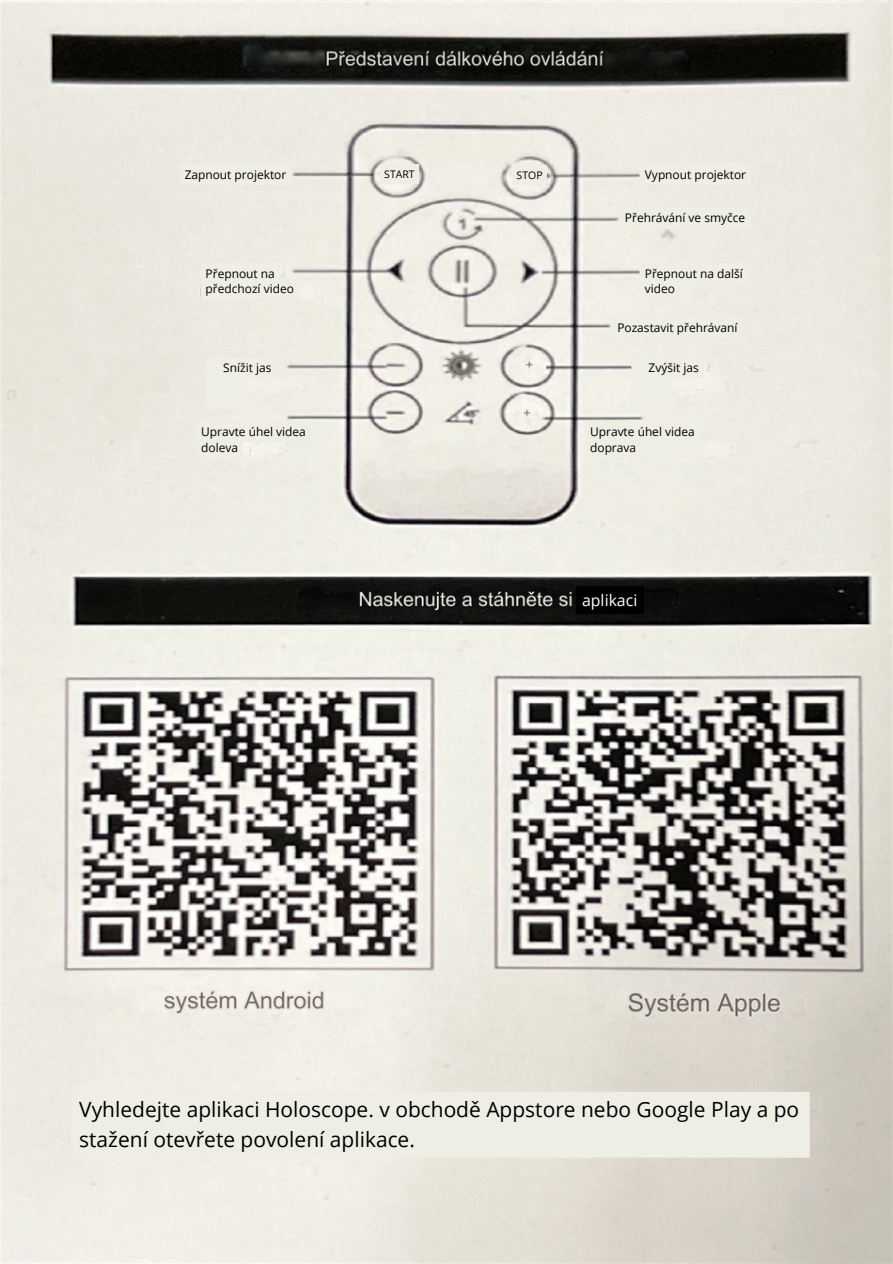
<style>
.page{position:relative;width:893px;height:1264px;background:#fff}
.page>*{position:absolute;margin:0;border:0;box-sizing:border-box;transform-origin:0 0}
.t1{font:21px/29.2px "Open Sans";color:#000}
.t2{font:15.9px "Open Sans";color:#fff}
.t3{font:12px/15.9px "Open Sans";color:#000}
.t4{font:10.5px "Open Sans";color:#000}
</style>
<div class="page">
<img style="left:0;top:0;width:892px;height:1263px">
<div style="left:612px;top:317px;width:130px;height:21px;background:#eeeee4"></div>
<div style="left:640px;top:262px;width:107px;height:38px;background:#eeeee4"></div>
<div style="left:620px;top:207px;width:130px;height:21px;background:#eeeee4"></div>
<div style="left:640px;top:163px;width:111px;height:22px;background:#eeeee4"></div>
<div style="left:180px;top:163px;width:111px;height:22px;background:#eeeee4"></div>
<div style="left:380px;top:165px;width:39px;height:19px;background:#eeeee4"></div>
<div style="left:512px;top:166px;width:35px;height:19px;background:#eeeee4"></div>
<div style="left:201px;top:262px;width:98px;height:38px;background:#eeeee4"></div>
<div style="left:206px;top:356px;width:70px;height:54px;background:#eeeee4"></div>
<div style="left:631px;top:356px;width:72px;height:54px;background:#eeeee4"></div>
<div style="left:196px;top:420px;width:115px;height:38px;background:#eeeee4"></div>
<div style="left:585px;top:420px;width:118px;height:38px;background:#eeeee4"></div>
<div style="left:575px;top:586px;width:68px;height:28px;background:#000"></div>
<div style="left:71px;top:1091px;width:738px;height:66px;background:#eeeee4"></div>
<p class="t3" style="left:185px;top:166px;width:103px">Zapnout projektor</p>
<p class="t4" style="left:384px;top:167px;width:32px">START</p>
<h3 class="t4" style="left:516px;top:168px;width:28px">STOP</h3>
<h3 class="t3" style="left:644px;top:166px;width:103px">Vypnout projektor</h3>
<h3 class="t3" style="left:205px;top:265px;width:90px">Přepnout na předchozí video</h3>
<h3 class="t3" style="left:625px;top:209px;width:122px">Přehrávání ve smyčce</h3>
<h3 class="t3" style="left:644px;top:265px;width:99px">Přepnout na další video</h3>
<h3 class="t3" style="left:617px;top:319px;width:122px">Pozastavit přehrávaní</h3>
<h3 class="t3" style="left:223px;top:359px;width:50px">Snížit jas</h3>
<h3 class="t3" style="left:648px;top:359px;width:52px">Zvýšit jas</h3>
<h3 class="t3" style="left:201px;top:423px;width:106px">Upravte úhel videa doleva</h3>
<h3 class="t3" style="left:590px;top:423px;width:106px">Upravte úhel videa doprava</h3>
<h2 class="t2" style="left:582px;top:589px;width:57px">aplikaci</h2>
<h1 class="t1" style="left:79px;top:1094px;width:721px">Vyhledejte aplikaci Holoscope. v obchodě Appstore nebo Google Play a po stažení otevřete povolení aplikace.</h1>
</div>
